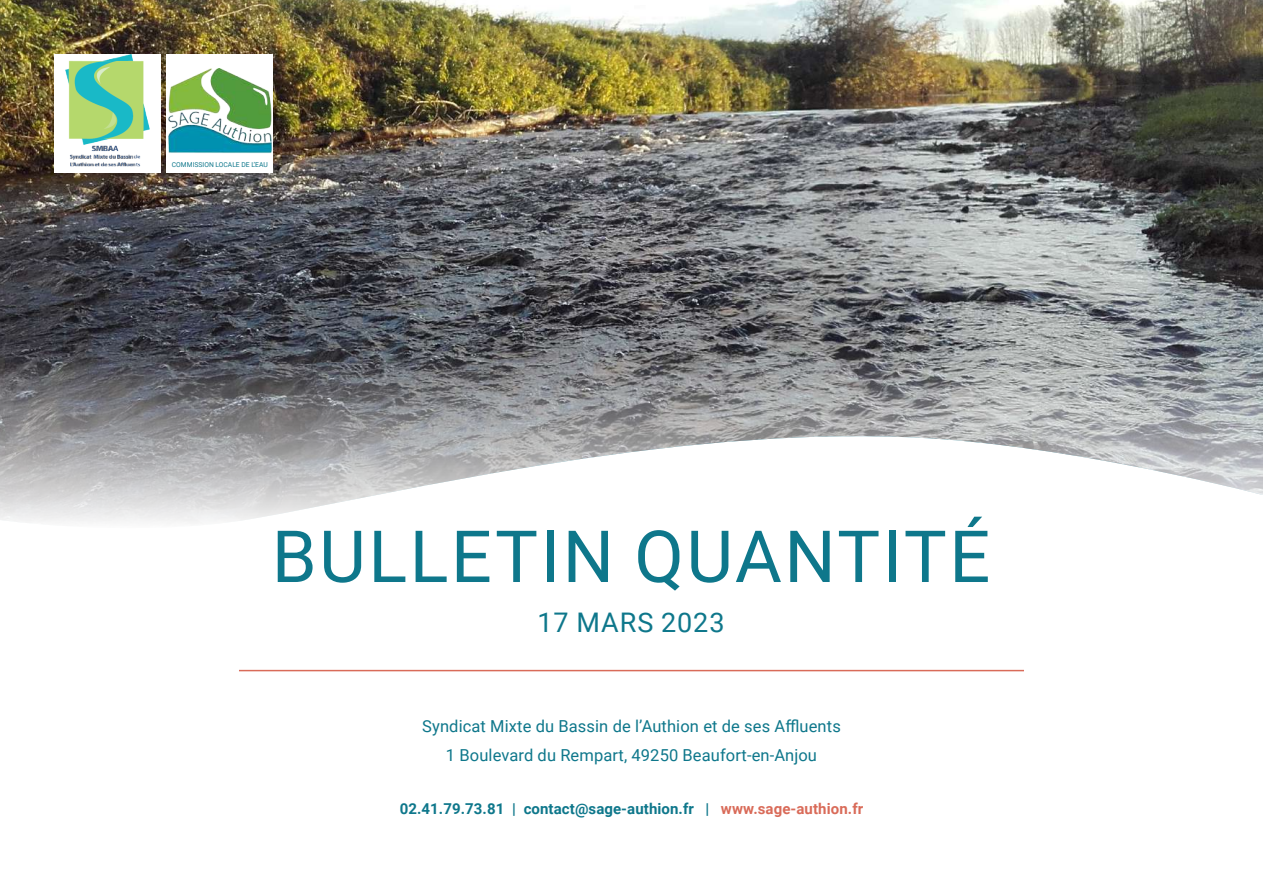
<style>
.page{position:relative;width:1263px;height:893px;background:#fff}
.page>*{position:absolute;margin:0;border:0;box-sizing:border-box;transform-origin:0 0}
.t1{font:72px "Roboto";letter-spacing:.035em;color:#0e778b}
.t2{font:27px "Roboto";letter-spacing:.035em;color:#0e778b}
.t3{font:16.5px/29px "Roboto";letter-spacing:.005em;color:#0e778b;text-align:center}
.t4{font:700 15px "Roboto";letter-spacing:.005em;color:#0e778b}
.t5{font:6.75px "Roboto";color:#0e778b}
.s1{color:#d96b59}
</style>
<div class="page">
<img style="left:0;top:0;width:1263px;height:523px">
<hr style="left:239px;top:670px;width:785px;height:1px;background:#d96b59">
<div style="left:54px;top:54px;width:107px;height:119px;background:#fff"></div>
<img style="left:66px;top:54px;width:83px;height:113px">
<div style="left:166px;top:54px;width:107px;height:119px;background:#fff"></div>
<img style="left:168px;top:68px;width:105px;height:85px">
<p class="t5" style="left:172px;top:160px;width:97px">COMMISSION LOCALE DE L’EAU</p>
<h1 class="t1" style="left:272px;top:506px;width:720px">BULLETIN QUANTITÉ</h1>
<h2 class="t2" style="left:537px;top:604px;width:188px">17 MARS 2023</h2>
<p class="t3" style="left:422px;top:711px;width:420px">Syndicat Mixte du Bassin de l’Authion et de ses Affluents<br>1 Boulevard du Rempart, 49250 Beaufort-en-Anjou</p>
<p class="t4" style="left:400px;top:798px;width:465px">02.41.79.73.81 | contact@sage-authion.fr | <span class="s1">www.sage-authion.fr</span></p>
</div>
